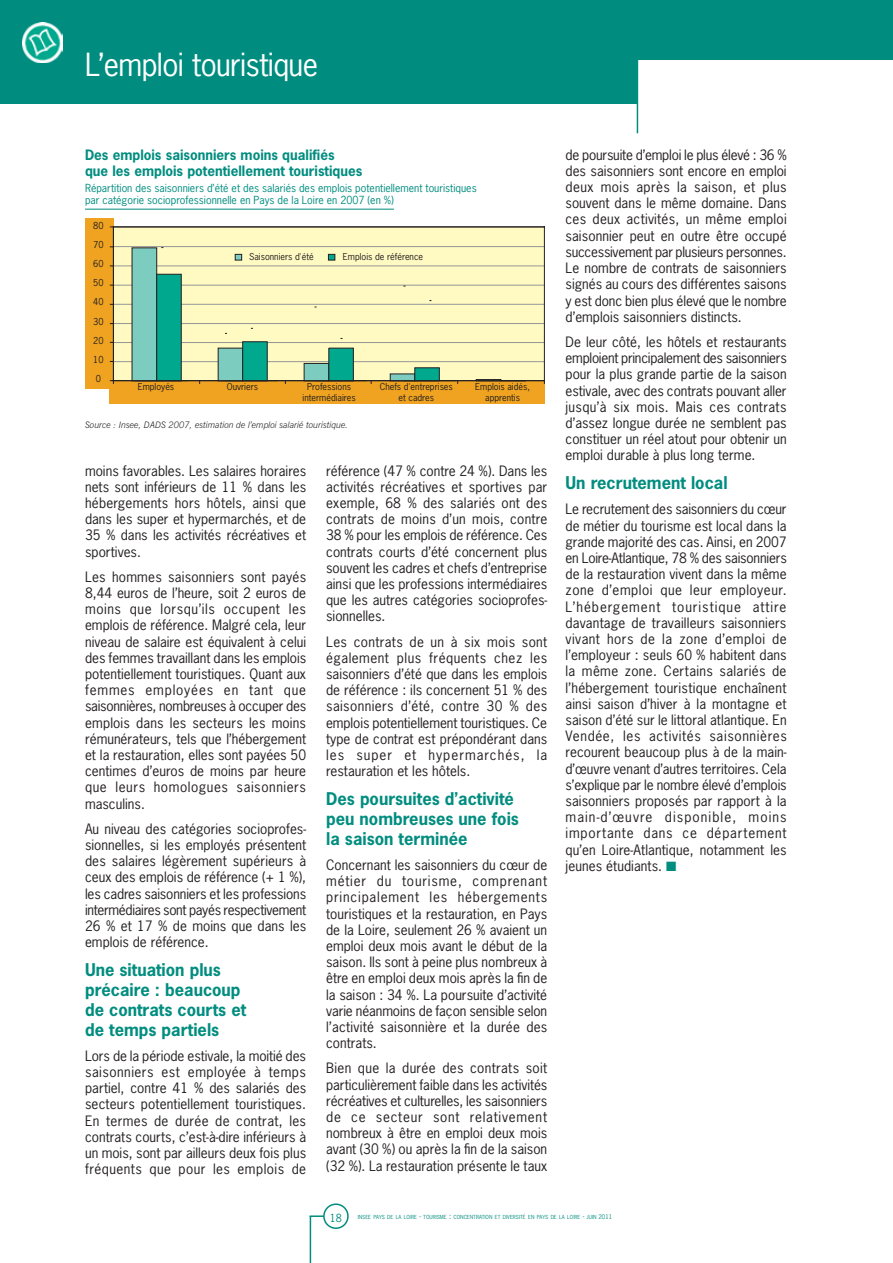
<style>
.page{position:relative;width:893px;height:1263px;background:#fff}
.page>*{position:absolute;margin:0;border:0;box-sizing:border-box;transform-origin:0 0}
.t1{font:30px "News Gothic";letter-spacing:-.02em;color:#fff}
.Sous_titre{font:700 16.5px/19.8px "News Gothic";color:#008d7f}
.Texte_globale{font:13.5px/16.2px "News Gothic";color:#231f20;text-align:justify}
.Titre_Graph{font:700 13.5px/16.2px "News Gothic";color:#008d7f}
.Ligne_sous_graph{font:10.5px/12.6px "News Gothic";color:#008d7f}
.t2{font:9px/10.8px "News Gothic";color:#231f20;text-align:center}
.source{font:italic 300 9px "News Gothic BT";letter-spacing:-.005em;color:#231f20}
.t3{font:5.25px "News Gothic";color:#008d7f}
.s1{color:#008d7f}
.s2{font-size:7.5px}
.s3{font-size:6px}
</style>
<div class="page">
<div style="left:0;top:0;width:893px;height:60px;background:#008d7f"></div>
<div style="left:0;top:58px;width:637px;height:46px;background:#008d7f"></div>
<hr style="left:637px;top:0;width:1px;height:133px;background:#008d7f">
<img style="left:23px;top:23px;width:39px;height:39px">
<hr style="left:310px;top:1216px;width:1px;height:47px;background:#008d7f">
<svg style="left:310px;top:1215px;width:13px;height:2px"></svg>
<div style="left:323px;top:1203px;width:26px;height:26px;border:2px solid #008d7f;border-radius:50%"></div>
<hr style="left:85px;top:209px;width:309px;height:1px;background:#008d7f">
<div style="left:85px;top:218px;width:29px;height:170px;background:#efa320"></div>
<div style="left:109px;top:380px;width:436px;height:24px;background:#efa320"></div>
<div style="left:113px;top:227px;width:431px;height:154px;background:#fffac2"></div>
<hr style="left:113px;top:342px;width:431px;height:1px;background:#949698">
<hr style="left:113px;top:361px;width:431px;height:1px;background:#949698">
<hr style="left:113px;top:323px;width:431px;height:1px;background:#949698">
<hr style="left:113px;top:304px;width:431px;height:1px;background:#949698">
<hr style="left:113px;top:285px;width:431px;height:1px;background:#949698">
<hr style="left:113px;top:266px;width:431px;height:1px;background:#949698">
<hr style="left:113px;top:246px;width:431px;height:1px;background:#949698">
<hr style="left:113px;top:227px;width:431px;height:1px;background:#231f20">
<hr style="left:544px;top:227px;width:1px;height:154px;background:#231f20">
<hr style="left:113px;top:227px;width:1px;height:154px;background:#231f20">
<svg style="left:315px;top:381px;width:57px;height:2px"></svg>
<svg style="left:404px;top:381px;width:54px;height:2px"></svg>
<svg style="left:235px;top:254px;width:7px;height:6px"></svg>
<svg style="left:328px;top:254px;width:7px;height:6px"></svg>
<div style="left:132px;top:248px;width:25px;height:133px;background:#7dccc0"></div>
<div style="left:218px;top:348px;width:25px;height:33px;background:#7dccc0"></div>
<div style="left:304px;top:363px;width:25px;height:18px;background:#7dccc0;border:1px solid #231f20"></div>
<div style="left:390px;top:374px;width:25px;height:7px;background:#7dccc0"></div>
<div style="left:476px;top:379px;width:25px;height:2px;border:1px solid #231f20"></div>
<div style="left:156px;top:274px;width:26px;height:107px;background:#00a88e;border:1px solid #231f20"></div>
<div style="left:242px;top:341px;width:26px;height:40px;background:#00a88e;border:1px solid #231f20"></div>
<div style="left:329px;top:348px;width:24px;height:33px;background:#00a88e"></div>
<div style="left:328px;top:348px;width:26px;height:33px;border:1px solid #231f20"></div>
<div style="left:414px;top:367px;width:26px;height:14px;background:#00a88e;border:1px solid #231f20"></div>
<hr style="left:113px;top:380px;width:431px;height:1px;background:#231f20">
<p class="t1" style="left:85px;top:46px;width:235px">L’emploi touristique</p>
<p class="Titre_Graph" style="left:85px;top:146px;width:279px">Des emplois saisonniers moins qualifiés<br>que les emplois potentiellement touristiques</p>
<p class="Ligne_sous_graph" style="left:85px;top:181px;width:393px">Répartition des saisonniers d’été et des salariés des emplois potentiellement touristiques par catégorie socioprofessionnelle en Pays de la Loire en 2007 (en %)</p>
<p class="t2" style="left:93px;top:220px;width:12px">80</p>
<p class="t2" style="left:93px;top:239px;width:12px">70</p>
<p class="t2" style="left:93px;top:258px;width:12px">60</p>
<p class="t2" style="left:93px;top:277px;width:12px">50</p>
<p class="t2" style="left:93px;top:296px;width:12px">40</p>
<p class="t2" style="left:93px;top:316px;width:12px">30</p>
<p class="t2" style="left:93px;top:335px;width:12px">20</p>
<p class="t2" style="left:93px;top:354px;width:12px">10</p>
<p class="t2" style="left:249px;top:251px;width:66px">Saisonniers d'été</p>
<p class="t2" style="left:343px;top:251px;width:82px">Emplois de référence</p>
<p class="t2" style="left:96px;top:373px;width:7px">0</p>
<p class="t2" style="left:138px;top:381px;width:38px">Employés</p>
<p class="t2" style="left:227px;top:381px;width:33px">Ouvriers</p>
<p class="t2" style="left:303px;top:381px;width:55px">Professions intermédiaires</p>
<p class="t2" style="left:380px;top:381px;width:75px">Chefs d'entreprises et cadres</p>
<p class="t2" style="left:475px;top:381px;width:56px">Emplois aidés, apprentis</p>
<p class="source" style="left:85px;top:419px;width:265px">Source : Insee, DADS 2007, estimation de l’emploi salarié touristique.</p>
<p class="Texte_globale" style="left:85px;top:462px;width:223px">moins favorables. Les salaires horaires nets sont inférieurs de 11 % dans les hébergements hors hôtels, ainsi que dans les super et hypermarchés, et de 35 % dans les activités récréatives et sportives.</p>
<p class="Texte_globale" style="left:85px;top:568px;width:223px">Les hommes saisonniers sont payés 8,44 euros de l’heure, soit 2 euros de moins que lorsqu’ils occupent les emplois de référence. Malgré cela, leur niveau de salaire est équivalent à celui des femmes travaillant dans les emplois potentiellement touristiques. Quant aux femmes employées en tant que saisonnières, nombreuses à occuper des emplois dans les secteurs les moins rémunérateurs, tels que l’hébergement et la restauration, elles sont payées 50 centimes d’euros de moins par heure que leurs homologues saisonniers masculins.</p>
<p class="Texte_globale" style="left:85px;top:820px;width:223px">Au niveau des catégories socioprofes&shy;sionnelles, si les employés présentent des salaires légèrement supérieurs à ceux des emplois de référence (+ 1 %), les cadres saisonniers et les professions intermédiaires sont payés respectivement 26 % et 17 % de moins que dans les emplois de référence.</p>
<p class="Sous_titre" style="left:85px;top:960px;width:163px">Une situation plus précaire : beaucoup de contrats courts et de temps partiels</p>
<p class="Texte_globale" style="left:85px;top:1047px;width:223px">Lors de la période estivale, la moitié des saisonniers est employée à temps partiel, contre 41 % des salariés des secteurs potentiellement touristiques.<br>En termes de durée de contrat, les contrats courts, c’est-à-dire inférieurs à un mois, sont par ailleurs deux fois plus fréquents que pour les emplois de</p>
<p class="Texte_globale" style="left:326px;top:462px;width:223px">référence (47 % contre 24 %). Dans les activités récréatives et sportives par exemple, 68 % des salariés ont des contrats de moins d’un mois, contre 38 % pour les emplois de référence. Ces contrats courts d’été concernent plus souvent les cadres et chefs d’entreprise ainsi que les professions intermédiaires que les autres catégories socioprofes&shy;sionnelles.</p>
<p class="Texte_globale" style="left:326px;top:633px;width:223px">Les contrats de un à six mois sont également plus fréquents chez les saisonniers d’été que dans les emplois de référence : ils concernent 51 % des saisonniers d’été, contre 30 % des emplois potentiellement touristiques. Ce type de contrat est prépondérant dans les super et hypermarchés, la restauration et les hôtels.</p>
<p class="Sous_titre" style="left:326px;top:789px;width:194px">Des poursuites d’activité peu nombreuses une fois la saison terminée</p>
<p class="Texte_globale" style="left:326px;top:856px;width:223px">Concernant les saisonniers du cœur de métier du tourisme, comprenant principalement les hébergements touristiques et la restauration, en Pays de la Loire, seulement 26 % avaient un emploi deux mois avant le début de la saison. Ils sont à peine plus nombreux à être en emploi deux mois après la fin de la saison : 34 %. La poursuite d’activité varie néanmoins de façon sensible selon l’activité saisonnière et la durée des contrats.</p>
<p class="Texte_globale" style="left:326px;top:1060px;width:223px">Bien que la durée des contrats soit particulièrement faible dans les activités récréatives et culturelles, les saisonniers de ce secteur sont relativement nombreux à être en emploi deux mois avant (30 %) ou après la fin de la saison (32 %). La restauration présente le taux</p>
<p class="Texte_globale" style="left:566px;top:146px;width:223px">de poursuite d’emploi le plus élevé : 36 % des saisonniers sont encore en emploi deux mois après la saison, et plus souvent dans le même domaine. Dans ces deux activités, un même emploi saisonnier peut en outre être occupé successivement par plusieurs personnes.<br>Le nombre de contrats de saisonniers signés au cours des différentes saisons y est donc bien plus élevé que le nombre d’emplois saisonniers distincts.</p>
<p class="Texte_globale" style="left:566px;top:334px;width:223px">De leur côté, les hôtels et restaurants emploient principalement des saisonniers pour la plus grande partie de la saison estivale, avec des contrats pouvant aller jusqu’à six mois. Mais ces contrats d’assez longue durée ne semblent pas constituer un réel atout pour obtenir un emploi durable à plus long terme.</p>
<p class="Sous_titre" style="left:566px;top:473px;width:163px">Un recrutement local</p>
<p class="Texte_globale" style="left:566px;top:501px;width:223px">Le recrutement des saisonniers du cœur de métier du tourisme est local dans la grande majorité des cas. Ainsi, en 2007 en Loire-Atlantique, 78 % des saisonniers de la restauration vivent dans la même zone d’emploi que leur employeur.<br>L’hébergement touristique attire davantage de travailleurs saisonniers vivant hors de la zone d’emploi de l’employeur : seuls 60 % habitent dans la même zone. Certains salariés de l’hébergement touristique enchaînent ainsi saison d’hiver à la montagne et saison d’été sur le littoral atlantique. En Vendée, les activités saisonnières recourent beaucoup plus à de la main&shy;d’œuvre venant d’autres territoires. Cela s’explique par le nombre élevé d’emplois saisonniers proposés par rapport à la main-d’œuvre disponible, moins importante dans ce département qu’en Loire-Atlantique, notamment les jeunes étudiants. <span class="s1">■</span></p>
<p class="Ligne_sous_graph" style="left:330px;top:1211px;width:14px">18</p>
<p class="t3" style="left:358px;top:1213px;width:256px">INSEE PAYS DE LA LOIRE <span class="s2">-</span> TOURISME <span class="s2">:</span> CONCENTRATION ET DIVERSITÉ EN PAYS DE LA LOIRE <span class="s2">-</span> JUIN <span class="s3">2011</span></p>
</div>
